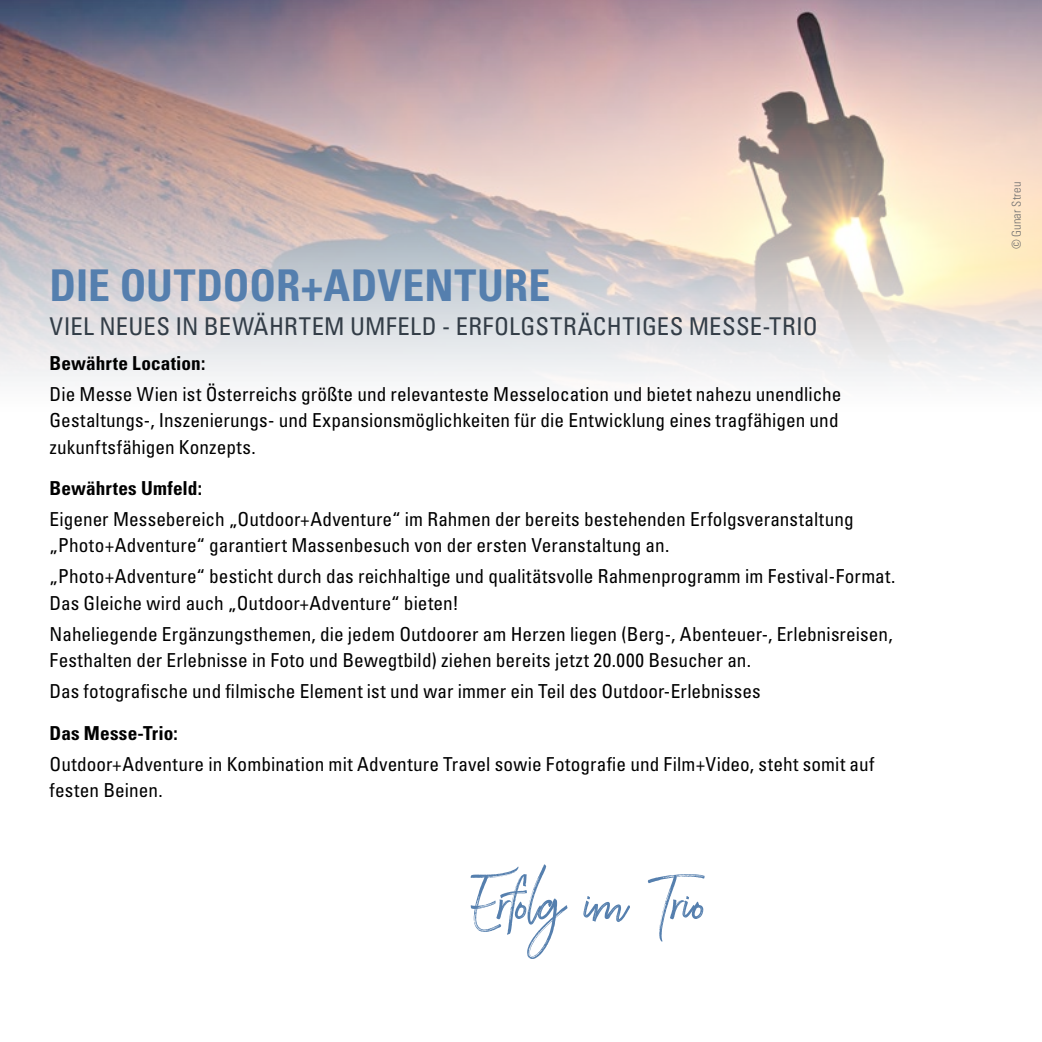
<style>
.page{position:relative;width:1042px;height:1042px;background:#fff}
.page>*{position:absolute;margin:0;border:0;box-sizing:border-box;transform-origin:0 0}
.t1{font:66.5px "Brownhill Script";letter-spacing:.015em;color:#557fae}
.t2{font:700 condensed 43.75px "Univers LT Std";color:#557fae}
.t3{font:condensed 24.5px "Univers LT Std";letter-spacing:.015em;color:#333d47}
.t4{font:condensed 19.25px/26.2px "Univers LT Std";letter-spacing:.005em;color:#000}
.t5{font:700 condensed 19.25px "Univers LT Std";letter-spacing:.005em;color:#000}
.t6{font:300 condensed 12.25px "Univers LT Std";letter-spacing:.02em;color:#706f6f}
</style>
<div class="page">
<img style="left:0;top:0;width:1042px;height:381px">
<h2 class="t2" style="left:50px;top:258px;width:502px">DIE OUTDOOR+ADVENTURE</h2>
<p class="t3" style="left:50px;top:311px;width:770px">VIEL NEUES IN BEWÄHRTEM UMFELD - ERFOLGSTRÄCHTIGES MESSE-TRIO</p>
<p class="t5" style="left:50px;top:351px;width:157px">Bewährte Location:</p>
<p class="t4" style="left:50px;top:381px;width:793px">Die Messe Wien ist Österreichs größte und relevanteste Messelocation und bietet nahezu unendliche<br>Gestaltungs-, Inszenierungs- und Expansionsmöglichkeiten für die Entwicklung eines tragfähigen und zukunftsfähigen Konzepts.</p>
<p class="t5" style="left:50px;top:476px;width:154px">Bewährtes Umfeld:</p>
<p class="t4" style="left:50px;top:506px;width:805px">Eigener Messebereich „Outdoor+Adventure“ im Rahmen der bereits bestehenden Erfolgsveranstaltung „Photo+Adventure“ garantiert Massenbesuch von der ersten Veranstaltung an.</p>
<p class="t4" style="left:50px;top:563px;width:847px">„Photo+Adventure“ besticht durch das reichhaltige und qualitätsvolle Rahmenprogramm im Festival-Format.<br>Das Gleiche wird auch „Outdoor+Adventure“ bieten!</p>
<p class="t4" style="left:50px;top:621px;width:844px">Naheliegende Ergänzungsthemen, die jedem Outdoorer am Herzen liegen (Berg-, Abenteuer-, Erlebnisreisen,<br>Festhalten der Erlebnisse in Foto und Bewegtbild) ziehen bereits jetzt 20.000 Besucher an.</p>
<p class="t4" style="left:50px;top:678px;width:712px">Das fotografische und filmische Element ist und war immer ein Teil des Outdoor-Erlebnisses</p>
<p class="t5" style="left:50px;top:721px;width:130px">Das Messe-Trio:</p>
<p class="t4" style="left:50px;top:750px;width:826px">Outdoor+Adventure in Kombination mit Adventure Travel sowie Fotografie und Film+Video, steht somit auf festen Beinen.</p>
<h1 class="t1" style="left:471px;top:857px;width:238px">Erfolg im Trio</h1>
<p class="t6" style="left:1009px;top:249px;width:69px;rotate:-90deg">© Gunar Streu</p>
</div>
